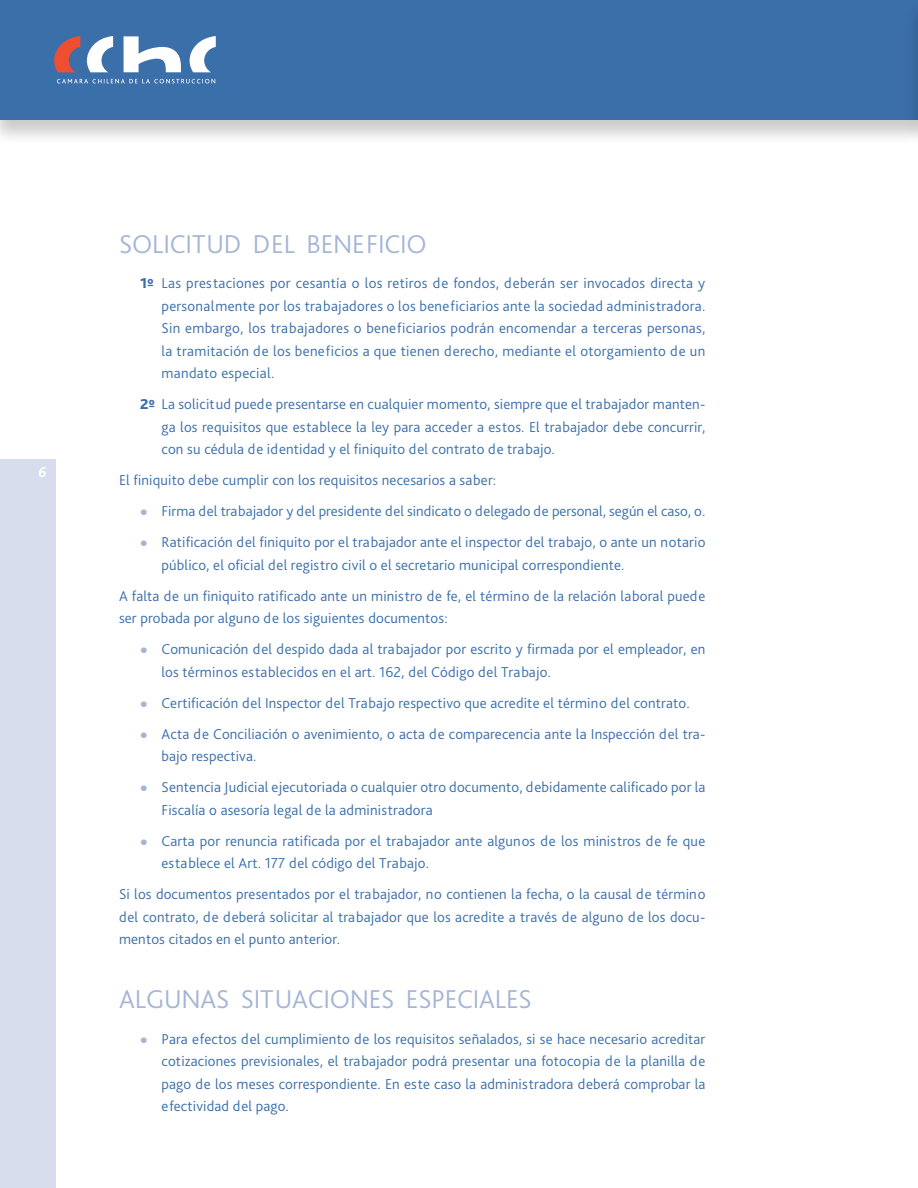
<style>
.page{position:relative;width:918px;height:1188px;background:#fff}
.page>*{position:absolute;margin:0;border:0;box-sizing:border-box;transform-origin:0 0}
.t1{font:300 27px "Bliss Pro";letter-spacing:-.005em;color:#a4b5d6}
.t2{font:300 15px/22.5px "Bliss Pro";letter-spacing:.01em;color:#3b6faa}
.t3{font:italic 700 15px "Bliss Pro";color:#fff}
.s1{font-weight:800}
.s2{color:#a4b5d6}
</style>
<div class="page">
<div style="left:0;top:459px;width:56px;height:729px;background:#d7dded"></div>
<div style="left:0;top:0;width:918px;height:146px;background:#000;opacity:.21"></div>
<div style="left:0;top:0;width:918px;height:119px;background:#3b6faa"></div>
<svg style="left:124px;top:36px;width:57px;height:36px"></svg>
<svg style="left:190px;top:36px;width:26px;height:36px"></svg>
<svg style="left:87px;top:36px;width:26px;height:36px"></svg>
<svg style="left:54px;top:36px;width:26px;height:36px"></svg>
<svg style="left:57px;top:79px;width:158px;height:4px"></svg>
<div style="left:903px;top:0;width:15px;height:146px;background:#000;opacity:.21"></div>
<p class="t3" style="left:38px;top:463px;width:10px">6</p>
<h1 class="t1" style="left:119px;top:227px;width:309px">Solicitud del beneficio</h1>
<p class="t2" style="left:162px;top:272px;width:545px;text-align:justify;text-indent:-21px"><span class="s1">1º</span> Las prestaciones por cesantía o los retiros de fondos, deberán ser invocados directa y personalmente por los trabajadores o los beneficiarios ante la sociedad administradora.<br>Sin embargo, los trabajadores o beneficiarios podrán encomendar a terceras personas, la tramitación de los beneficios a que tienen derecho, mediante el otorgamiento de un mandato especial.</p>
<p class="t2" style="left:162px;top:393px;width:545px;text-align:justify;text-indent:-21px"><span class="s1">2º</span> La solicitud puede presentarse en cualquier momento, siempre que el trabajador manten&shy;ga los requisitos que establece la ley para acceder a estos. El trabajador debe concurrir, con su cédula de identidad y el finiquito del contrato de trabajo.</p>
<p class="t2" style="left:119px;top:469px;width:379px">El finiquito debe cumplir con los requisitos necesarios a saber:</p>
<p class="t2" style="left:140px;top:500px;width:567px"><span class="s2">•</span> Firma del trabajador y del presidente del sindicato o delegado de personal, según el caso, o.</p>
<p class="t2" style="left:162px;top:531px;width:545px;text-indent:-21px"><span class="s2">•</span> Ratificación del finiquito por el trabajador ante el inspector del trabajo, o ante un notario público, el oficial del registro civil o el secretario municipal correspondiente.</p>
<p class="t2" style="left:119px;top:584px;width:588px">A falta de un finiquito ratificado ante un ministro de fe, el término de la relación laboral puede ser probada por alguno de los siguientes documentos:</p>
<p class="t2" style="left:162px;top:638px;width:545px;text-indent:-21px"><span class="s2">•</span> Comunicación del despido dada al trabajador por escrito y firmada por el empleador, en los términos establecidos en el art. 162, del Código del Trabajo.</p>
<p class="t2" style="left:140px;top:691px;width:551px"><span class="s2">•</span> Certificación del I nspector del Trabajo respectivo que acredite el término del contrato.</p>
<p class="t2" style="left:162px;top:722px;width:545px;text-indent:-21px"><span class="s2">•</span> Acta de Conciliación o avenimiento, o acta de comparecencia ante la I nspección del tra&shy;bajo respectiva.</p>
<p class="t2" style="left:162px;top:776px;width:545px;text-indent:-21px"><span class="s2">•</span> Sentencia Judicial ejecutoriada o cualquier otro documento, debidamente calificado por la<br>Fiscalía o asesoría legal de la administradora</p>
<p class="t2" style="left:162px;top:829px;width:545px;text-indent:-21px"><span class="s2">•</span> Carta por renuncia ratificada por el trabajador ante algunos de los ministros de fe que establece el Art. 177 del código del Trabajo.</p>
<p class="t2" style="left:119px;top:883px;width:588px;text-align:justify">Si los documentos presentados por el trabajador, no contienen la fecha, o la causal de término del contrato, de deberá solicitar al trabajador que los acredite a través de alguno de los docu&shy;mentos citados en el punto anterior.</p>
<h1 class="t1" style="left:119px;top:983px;width:411px">Algunas situaciones especiales</h1>
<p class="t2" style="left:162px;top:1027px;width:545px;text-align:justify;text-indent:-21px"><span class="s2">•</span> Para efectos del cumplimiento de los requisitos señalados, si se hace necesario acreditar cotizaciones previsionales, el trabajador podrá presentar una fotocopia de la planilla de pago de los meses correspondiente. En este caso la administradora deberá comprobar la efectividad del pago.</p>
</div>
